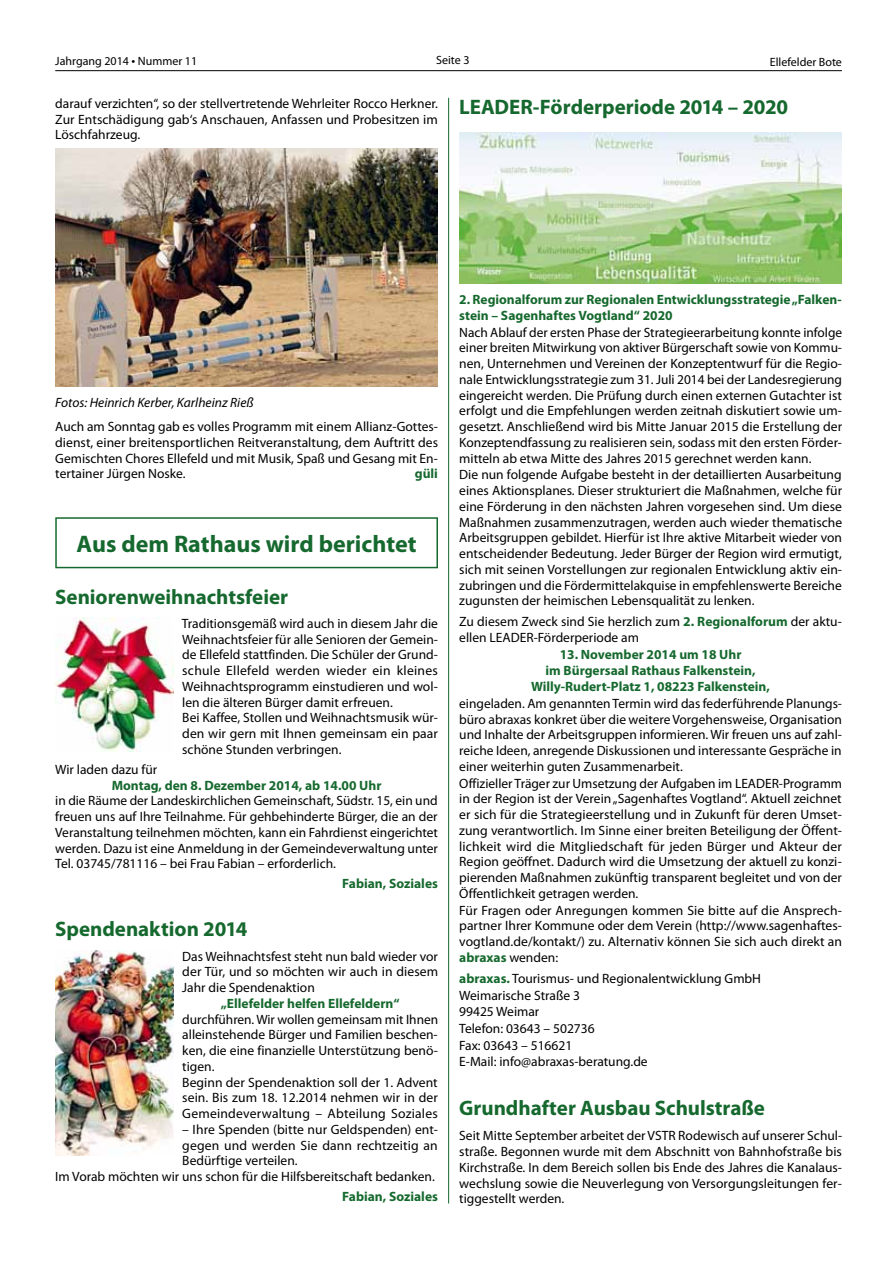
<style>
.page{position:relative;width:893px;height:1263px;background:#fff}
.page>*{position:absolute;margin:0;border:0;box-sizing:border-box;transform-origin:0 0}
.t1{font:700 24px "Myriad Pro";color:#16692e}
.t2{font:700 21px "Myriad Pro";letter-spacing:-.005em;color:#16692e}
.t3{font:13.5px/15.8px "Myriad Pro";color:#000}
.t4{font:700 13.5px/16.2px "Myriad Pro";color:#16692e}
.t5{font:italic 13.5px "Myriad Pro";color:#000}
.t6{font:12px "Myriad Pro";color:#000}
.s1{font-size:13.5px}
.s2{font-weight:700;color:#16692e}
</style>
<div class="page">
<hr style="left:448px;top:98px;width:1px;height:1105px;background:#16692e">
<hr style="left:55px;top:70px;width:787px;height:1px;background:#000">
<img style="left:55px;top:148px;width:383px;height:238px">
<svg style="left:55px;top:517px;width:383px;height:51px"></svg>
<img style="left:55px;top:617px;width:119px;height:134px">
<img style="left:55px;top:950px;width:119px;height:205px">
<img style="left:459px;top:132px;width:383px;height:151px">
<p class="t6" style="left:55px;top:55px;width:143px">Jahrgang 2014 <span class="s1">•</span> Nummer 11</p>
<p class="t6" style="left:436px;top:54px;width:35px">Seite 3</p>
<p class="t6" style="left:770px;top:56px;width:74px">Ellefelder Bote</p>
<p class="t3" style="left:55px;top:96px;width:384px;text-align:justify">darauf verzichten“, so der stellvertretende Wehrleiter Rocco Herkner.<br>Zur Entschädigung gab‘s Anschauen, Anfassen und Probesitzen im Löschfahrzeug.</p>
<h2 class="t2" style="left:459px;top:95px;width:331px">LEADER-Förderperiode 2014 – 2020</h2>
<p class="t5" style="left:55px;top:395px;width:200px">Fotos: Heinrich Kerber, Karlheinz Rieß</p>
<p class="t3" style="left:55px;top:419px;width:384px;text-align:justify">Auch am Sonntag gab es volles Programm mit einem Allianz-Gottes&shy;dienst, einer breitensportlichen Reitveranstaltung, dem Auftritt des Gemischten Chores Ellefeld und mit Musik, Spaß und Gesang mit En&shy;tertainer Jürgen Noske.</p>
<p class="t4" style="left:415px;top:466px;width:25px">güli</p>
<h1 class="t1" style="left:77px;top:530px;width:342px">Aus dem Rathaus wird berichtet</h1>
<h2 class="t2" style="left:55px;top:585px;width:234px">Seniorenweihnachtsfeier</h2>
<p class="t3" style="left:182px;top:616px;width:258px">Traditionsgemäß wird auch in diesem Jahr die Weihnachtsfeier für alle Senioren der Gemein&shy;de Ellefeld stattfinden. Die Schüler der Grund&shy;schule Ellefeld werden wieder ein kleines Weihnachtsprogramm einstudieren und wol&shy;len die älteren Bürger damit erfreuen.<br>Bei Kaffee, Stollen und Weihnachtsmusik wür&shy;den wir gern mit Ihnen gemeinsam ein paar schöne Stunden verbringen.</p>
<p class="t3" style="left:55px;top:762px;width:104px">Wir laden dazu für</p>
<p class="t4" style="left:112px;top:777px;width:271px">Montag, den 8. Dezember 2014, ab 14.00 Uhr</p>
<p class="t3" style="left:55px;top:793px;width:384px;text-align:justify">in die Räume der Landeskirchlichen Gemeinschaft, Südstr. 15, ein und freuen uns auf Ihre Teilnahme. Für gehbehinderte Bürger, die an der Veranstaltung teilnehmen möchten, kann ein Fahrdienst eingerichtet werden. Dazu ist eine Anmeldung in der Gemeindeverwaltung unter Tel. 03745/781116 – bei Frau Fabian – erforderlich.</p>
<p class="t4" style="left:342px;top:876px;width:97px">Fabian, Soziales</p>
<h2 class="t2" style="left:55px;top:917px;width:194px">Spendenaktion 2014</h2>
<p class="t3" style="left:182px;top:948px;width:257px;text-align:justify">Das Weihnachtsfest steht nun bald wieder vor der Tür, und so möchten wir auch in diesem Jahr die Spendenaktion</p>
<p class="t4" style="left:221px;top:995px;width:180px">„Ellefelder helfen Ellefeldern“</p>
<p class="t3" style="left:182px;top:1011px;width:257px">durchführen. Wir wollen gemeinsam mit Ihnen alleinstehende Bürger und Familien beschen&shy;ken, die eine finanzielle Unterstützung benö&shy;tigen.<br>Beginn der Spendenaktion soll der 1. Advent sein. Bis zum 18. 12.2014 nehmen wir in der Gemeindeverwaltung – Abteilung Soziales</p>
<p class="t3" style="left:182px;top:1122px;width:257px">– Ihre Spenden (bitte nur Geldspenden) ent-</p>
<p class="t3" style="left:182px;top:1137px;width:257px">gegen und werden Sie dann rechtzeitig an</p>
<p class="t3" style="left:182px;top:1153px;width:117px">Bedürftige verteilen.</p>
<p class="t3" style="left:55px;top:1169px;width:381px">Im Vorab möchten wir uns schon für die Hilfsbereitschaft bedanken.</p>
<p class="t4" style="left:342px;top:1189px;width:97px">Fabian, Soziales</p>
<p class="t4" style="left:459px;top:292px;width:384px;line-height:15.8px">2. Regionalforum zur Regionalen Entwicklungsstrategie „Falken&shy;stein – Sagenhaftes Vogtland“ 2020</p>
<p class="t3" style="left:459px;top:325px;width:384px">Nach Ablauf der ersten Phase der Strategieerarbeitung konnte infolge einer breiten Mitwirkung von aktiver Bürgerschaft sowie von Kommu&shy;nen, Unternehmen und Vereinen der Konzeptentwurf für die Regio&shy;nale Entwicklungsstrategie zum 31. Juli 2014 bei der Landesregierung eingereicht werden. Die Prüfung durch einen externen Gutachter ist erfolgt und die Empfehlungen werden zeitnah diskutiert sowie um&shy;gesetzt. Anschließend wird bis Mitte Januar 2015 die Erstellung der Konzeptendfassung zu realisieren sein, sodass mit den ersten Förder&shy;mitteln ab etwa Mitte des Jahres 2015 gerechnet werden kann.<br>Die nun folgende Aufgabe besteht in der detaillierten Ausarbeitung eines Aktionsplanes. Dieser strukturiert die Maßnahmen, welche für eine Förderung in den nächsten Jahren vorgesehen sind. Um diese Maßnahmen zusammenzutragen, werden auch wieder thematische Arbeitsgruppen gebildet. Hierfür ist Ihre aktive Mitarbeit wieder von entscheidender Bedeutung. Jeder Bürger der Region wird ermutigt, sich mit seinen Vorstellungen zur regionalen Entwicklung aktiv ein&shy;zubringen und die Fördermittelakquise in empfehlenswerte Bereiche zugunsten der heimischen Lebensqualität zu lenken.</p>
<p class="t3" style="left:459px;top:614px;width:384px">Zu diesem Zweck sind Sie herzlich zum <span class="s2">2. Regionalforum</span> der aktu&shy;ellen LEADER-Förderperiode am</p>
<p class="t4" style="left:531px;top:646px;width:240px;text-align:center">13. November 2014 um 18 Uhr<br>im Bürgersaal Rathaus Falkenstein,<br>Willy-Rudert-Platz 1, 08223 Falkenstein,</p>
<p class="t3" style="left:459px;top:696px;width:384px">eingeladen. Am genannten Termin wird das federführende Planungs&shy;büro abraxas konkret über die weitere Vorgehensweise, Organisation und Inhalte der Arbeitsgruppen informieren. Wir freuen uns auf zahl&shy;reiche Ideen, anregende Diskussionen und interessante Gespräche in einer weiterhin guten Zusammenarbeit.<br>Offizieller Träger zur Umsetzung der Aufgaben im LEADER-Programm in der Region ist der Verein „Sagenhaftes Vogtland“. Aktuell zeichnet er sich für die Strategieerstellung und in Zukunft für deren Umset&shy;zung verantwortlich. Im Sinne einer breiten Beteiligung der Öffent&shy;lichkeit wird die Mitgliedschaft für jeden Bürger und Akteur der Region geöffnet. Dadurch wird die Umsetzung der aktuell zu konzi&shy;pierenden Maßnahmen zukünftig transparent begleitet und von der Öffentlichkeit getragen werden.<br>Für Fragen oder Anregungen kommen Sie bitte auf die Ansprech&shy;partner Ihrer Kommune oder dem Verein (http://www.sagenhaftes&shy;vogtland.de/kontakt/) zu. Alternativ können Sie sich auch direkt an <span class="s2">abraxas</span> wenden:</p>
<p class="t3" style="left:459px;top:970px;width:303px;line-height:16.6px"><span class="s2">abraxas.</span> Tourismus- und Regionalentwicklung GmbH<br>Weimarische Straße 3<br>99425 Weimar<br>Telefon: 03643 – 502736<br>Fax: 03643 – 516621<br>E-Mail: info@abraxas-beratung.de</p>
<h2 class="t2" style="left:459px;top:1096px;width:307px">Grundhafter Ausbau Schulstraße</h2>
<p class="t3" style="left:459px;top:1128px;width:384px;text-align:justify">Seit Mitte September arbeitet der VSTR Rodewisch auf unserer Schul&shy;straße. Begonnen wurde mit dem Abschnitt von Bahnhofstraße bis Kirchstraße. In dem Bereich sollen bis Ende des Jahres die Kanalaus&shy;wechslung sowie die Neuverlegung von Versorgungsleitungen fer&shy;tiggestellt werden.</p>
</div>
